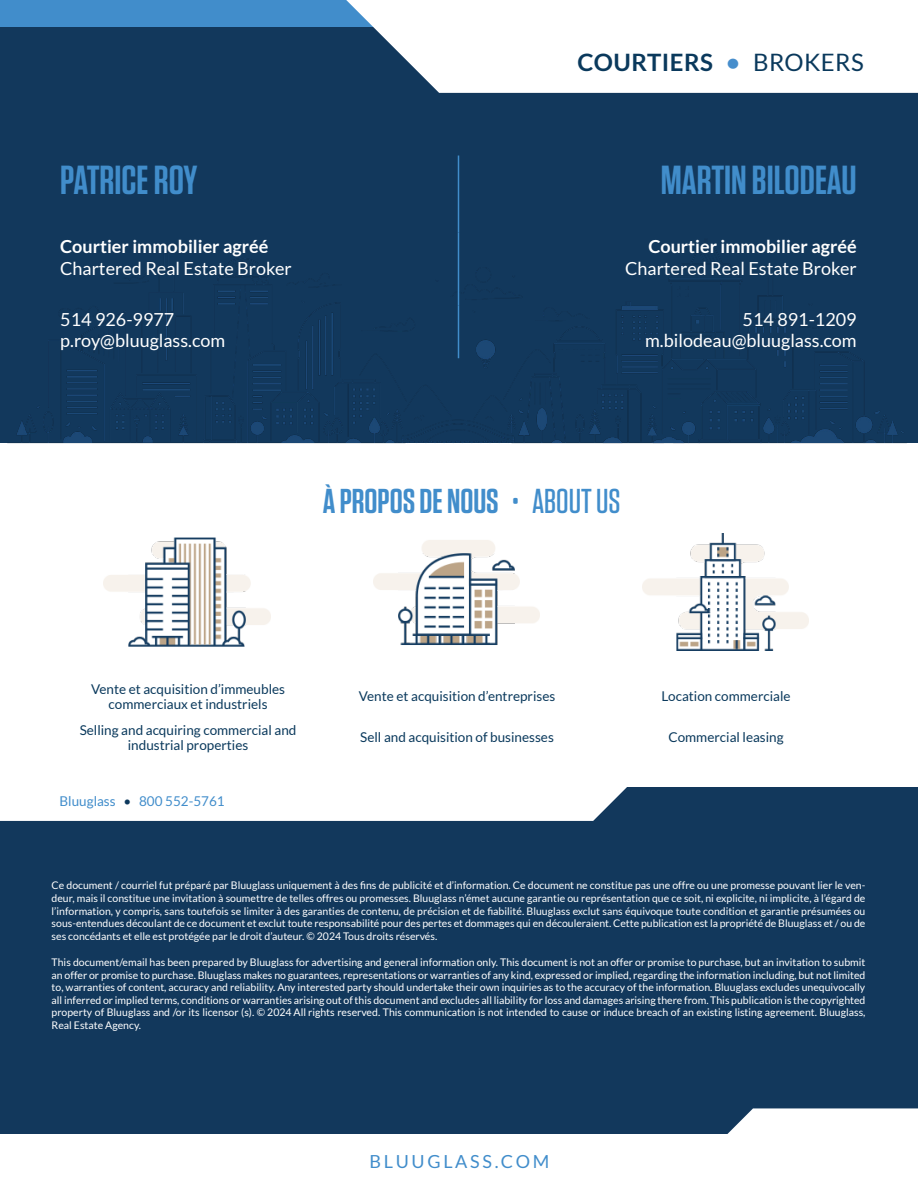
<style>
.page{position:relative;width:918px;height:1188px;background:#fff}
.page>*{position:absolute;margin:0;border:0;box-sizing:border-box;transform-origin:0 0}
.Enu_en_bas{font:600 40.5px "Tungsten";color:#418dcb}
.Enu_en_bas-2{font:600 34.5px "Tungsten";color:#418dcb}
.t1{font:700 24px "Lato";letter-spacing:.02em;color:#0a395c}
.t2{font:18px/21.6px "Lato";color:#fff}
.t3{font:18px "Lato";letter-spacing:.15em;color:#418dcb}
.Enu_en_bas-3{font:13.5px/15px "Lato";color:#0a395c;text-align:center}
.Enu_en_bas-4{font:13.5px "Lato";color:#418dcb}
.t4{font:10.5px/12.6px "Lato";color:#fff;text-align:justify}
.s1{color:#478ecc}
.s2{font-weight:400}
.s3{font-weight:700}
.s4{font-weight:500}
.s5{color:#0d395d}
</style>
<div class="page">
<div style="left:0;top:0;width:450px;height:27px;background:#418dcb"></div>
<div style="left:0;top:27px;width:918px;height:1161px;background:#12385c"></div>
<div style="left:0;top:787px;width:627px;height:34px;background:#fff"></div>
<div style="left:0;top:444px;width:918px;height:343px;background:#fff"></div>
<img style="left:104px;top:537px;width:166px;height:110px">
<img style="left:373px;top:540px;width:166px;height:105px">
<img style="left:642px;top:534px;width:166px;height:116px">
<svg style="left:346px;top:0;width:572px;height:93px;fill:#fff"></svg>
<div style="left:0;top:1134px;width:918px;height:54px;background:#fff"></div>
<svg style="left:727px;top:1108px;width:191px;height:26px"></svg>
<img style="left:0;top:230px;width:918px;height:214px">
<hr style="left:458px;top:156px;width:1px;height:77px;background:#418dcb">
<hr style="left:458px;top:233px;width:1px;height:72px;background:#418dcb">
<hr style="left:458px;top:305px;width:1px;height:53px;background:#418dcb">
<p class="t1" style="left:577px;top:48px;width:288px">COURTIERS <span class="s1">•</span> <span class="s2">BROKERS</span></p>
<p class="Enu_en_bas" style="left:60px;top:159px;width:139px">PATRICE ROY</p>
<p class="Enu_en_bas" style="left:661px;top:159px;width:197px">MARTIN BILODEAU</p>
<p class="t2" style="left:60px;top:236px;width:233px"><span class="s3">Courtier immobilier agréé<br></span>Chartered Real Estate Broker</p>
<p class="t2" style="left:625px;top:236px;width:233px;text-align:right"><span class="s3">Courtier immobilier agréé<br></span>Chartered Real Estate Broker</p>
<p class="t2" style="left:60px;top:308px;width:116px">514 926-9977</p>
<p class="t2" style="left:60px;top:330px;width:167px">p.roy@bluuglass.com</p>
<p class="t2" style="left:743px;top:308px;width:116px">514 891-1209</p>
<p class="t2" style="left:645px;top:330px;width:213px">m.bilodeau@bluuglass.com</p>
<p class="Enu_en_bas-2" style="left:323px;top:483px;width:299px">À PROPOS DE NOUS <span class="s4">• ABOUT US</span></p>
<p class="Enu_en_bas-3" style="left:91px;top:681px;width:196px">Vente et acquisition d’immeubles commerciaux et industriels</p>
<p class="Enu_en_bas-3" style="left:359px;top:689px;width:198px">Vente et acquisition d’entreprises</p>
<p class="Enu_en_bas-3" style="left:662px;top:689px;width:131px">Location commerciale</p>
<p class="Enu_en_bas-3" style="left:80px;top:722px;width:218px">Selling and acquiring commercial and industrial properties</p>
<p class="Enu_en_bas-3" style="left:360px;top:730px;width:195px">Sell and acquisition of businesses</p>
<p class="Enu_en_bas-3" style="left:668px;top:730px;width:117px">Commercial leasing</p>
<p class="Enu_en_bas-4" style="left:60px;top:794px;width:167px">Bluuglass <span class="s5">•</span> 800 552-5761</p>
<p class="t4" style="left:52px;top:879px;width:815px">Ce document / courriel fut préparé par Bluuglass uniquement à des fins de publicité et d’information. Ce document ne constitue pas une offre ou une promesse pouvant lier le ven&shy;deur, mais il constitue une invitation à soumettre de telles offres ou promesses. Bluuglass n’émet aucune garantie ou représentation que ce soit, ni explicite, ni implicite, à l’égard de l’information, y compris, sans toutefois se limiter à des garanties de contenu, de précision et de fiabilité. Bluuglass exclut sans équivoque toute condition et garantie présumées ou sous-entendues découlant de ce document et exclut toute responsabilité pour des pertes et dommages qui en découleraient. Cette publication est la propriété de Bluuglass et / ou de ses concédants et elle est protégée par le droit d’auteur. © 2024 Tous droits réservés.</p>
<p class="t4" style="left:52px;top:956px;width:815px">This document/email has been prepared by Bluuglass for advertising and general information only. This document is not an offer or promise to purchase, but an invitation to submit an offer or promise to purchase. Bluuglass makes no guarantees, representations or warranties of any kind, expressed or implied, regarding the information including, but not limited to, warranties of content, accuracy and reliability. Any interested party should undertake their own inquiries as to the accuracy of the information. Bluuglass excludes unequivocally all inferred or implied terms, conditions or warranties arising out of this document and excludes all liability for loss and damages arising there from. This publication is the copyrighted property of Bluuglass and /or its licensor (s). © 2024 All rights reserved. This communication is not intended to cause or induce breach of an existing listing agreement. Bluuglass, Real Estate Agency.</p>
<p class="t3" style="left:369px;top:1151px;width:181px">BLUUGLASS.COM</p>
</div>
